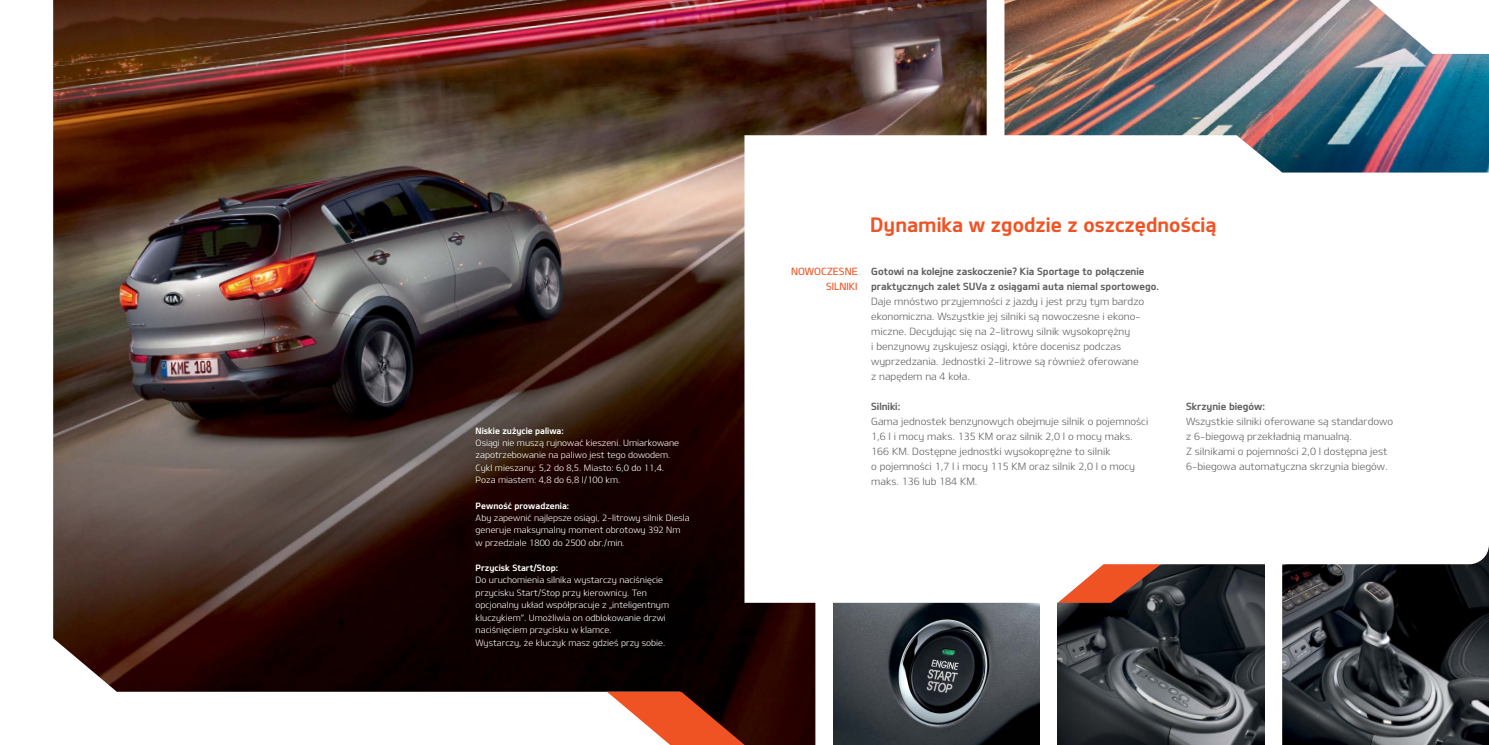
<style>
.page{position:relative;width:1489px;height:745px;background:#fff}
.page>*{position:absolute;margin:0;border:0;box-sizing:border-box;transform-origin:0 0}
.t1{font:20px "Design KOTFB";color:#f05323}
.t2{font:10px/15px "Design KOTFL";color:#5f6062}
.t3{font:10px/15px "Design KOTFB";color:#5f6062}
.t4{font:10px/15px "Design KOTFM";color:#f05323;text-align:right}
.t5{font:8.75px/12.5px "Design KOTFL";color:#fff}
.t6{font:8.75px "Design KOTFB";color:#fff}
</style>
<div class="page">
<img style="left:53px;top:0;width:933px;height:744px">
<img style="left:833px;top:602px;width:206px;height:142px">
<img style="left:1057px;top:602px;width:207px;height:142px">
<img style="left:1282px;top:602px;width:206px;height:142px">
<img style="left:1004px;top:0;width:484px;height:135px">
<svg style="left:607px;top:691px;width:137px;height:53px"></svg>
<svg style="left:744px;top:135px;width:744px;height:467px"></svg>
<p class="t6" style="left:475px;top:424px;width:90px">Niskie zużycie paliwa:</p>
<p class="t5" style="left:475px;top:435px;width:205px">Osiągi nie muszą rujnować kieszeni. Umiarkowane zapotrzebowanie na paliwo jest tego dowodem.<br>Cykl mieszany: 5,2 do 8,5. Miasto: 6,0 do 11,4.<br>Poza miastem: 4,8 do 6,8 l/100 km.</p>
<p class="t6" style="left:475px;top:499px;width:95px">Pewność prowadzenia:</p>
<p class="t5" style="left:475px;top:510px;width:216px">Aby zapewnić najlepsze osiągi, 2-litrowy silnik Diesla generuje maksymalny moment obrotowy 392 Nm w przedziale 1800 do 2500 obr./min.</p>
<p class="t6" style="left:475px;top:562px;width:84px">Przycisk Start/Stop:</p>
<p class="t5" style="left:475px;top:573px;width:195px">Do uruchomienia silnika wystarczy naciśnięcie przycisku Start/Stop przy kierownicy. Ten opcjonalny układ współpracuje z „inteligentnym kluczykiem”. Umożliwia on odblokowanie drzwi naciśnięciem przycisku w klamce.<br>Wystarczy, że kluczyk masz gdzieś przy sobie.</p>
<p class="t4" style="left:791px;top:264px;width:68px">NOWOCZESNE<br>SILNIKI</p>
<h1 class="t1" style="left:870px;top:211px;width:348px">Dynamika w zgodzie z oszczędnością</h1>
<p class="t3" style="left:871px;top:263px;width:289px">Gotowi na kolejne zaskoczenie? Kia Sportage to połączenie praktycznych zalet SUVa z osiągami auta niemal sportowego.</p>
<p class="t2" style="left:871px;top:293px;width:274px">Daje mnóstwo przyjemności z jazdy i jest przy tym bardzo ekonomiczna. Wszystkie jej silniki są nowoczesne i ekono&shy;miczne. Decydując się na 2-litrowy silnik wysokoprężny<br>i benzynowy zyskujesz osiągi, które docenisz podczas wyprzedzania. Jednostki 2-litrowe są również oferowane z napędem na 4 koła.</p>
<p class="t3" style="left:871px;top:398px;width:31px">Silniki:</p>
<p class="t2" style="left:871px;top:413px;width:279px">Gama jednostek benzynowych obejmuje silnik o pojemności 1,6 l i mocy maks. 135 KM oraz silnik 2,0 l o mocy maks.<br>166 KM. Dostępne jednostki wysokoprężne to silnik<br>o pojemności 1,7 l i mocy 115 KM oraz silnik 2,0 l o mocy maks. 136 lub 184 KM.</p>
<p class="t3" style="left:1186px;top:398px;width:80px">Skrzynie biegów:</p>
<p class="t2" style="left:1186px;top:413px;width:208px">Wszystkie silniki oferowane są standardowo z 6-biegową przekładnią manualną.<br>Z silnikami o pojemności 2,0 l dostępna jest 6-biegowa automatyczna skrzynia biegów.</p>
</div>
